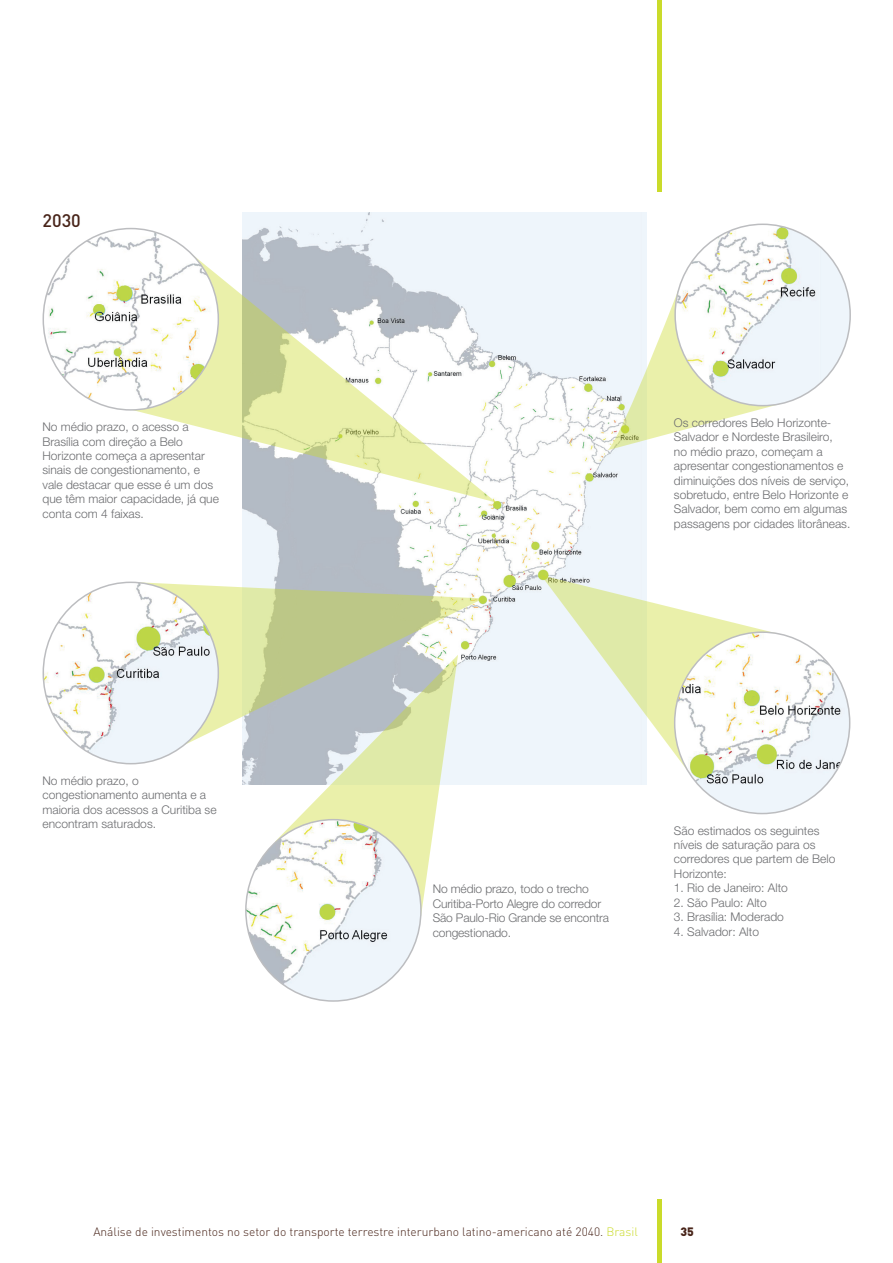
<style>
.page{position:relative;width:893px;height:1263px;background:#fff}
.page>*{position:absolute;margin:0;border:0;box-sizing:border-box;transform-origin:0 0}
.t1{font:500 18px "DIN";color:#482419}
.t2{font:300 12px/14.4px "Helvetica Neue";color:#6c6d70}
.t3{font:300 12px "DIN";color:#482419}
.t4{font:900 12px "DIN";color:#482419}
.s1{color:#cadb2a}
</style>
<div class="page">
<hr style="left:657px;top:1199px;width:4px;height:64px;background:#cadb2a">
<hr style="left:657px;top:0;width:4px;height:191px;background:#cadb2a">
<img style="left:242px;top:213px;width:404px;height:571px">
<svg style="left:275px;top:745px;width:183px;height:163px"></svg>
<svg style="left:218px;top:582px;width:266px;height:163px;background:#ccd4b5"></svg>
<svg style="left:137px;top:243px;width:359px;height:259px"></svg>
<img style="left:43px;top:229px;width:175px;height:181px">
<img style="left:43px;top:582px;width:175px;height:182px">
<img style="left:246px;top:820px;width:175px;height:181px">
<svg style="left:608px;top:273px;width:164px;height:177px"></svg>
<img style="left:675px;top:224px;width:175px;height:182px">
<svg style="left:541px;top:575px;width:226px;height:210px;fill:#eef5fb"></svg>
<img style="left:675px;top:632px;width:175px;height:181px">
<svg style="left:118px;top:357px;width:5px;height:3px"></svg>
<h1 class="t1" style="left:43px;top:209px;width:40px">2030</h1>
<p class="t2" style="left:43px;top:419px;width:178px">No médio prazo, o acesso a<br>Brasília com direção a Belo<br>Horizonte começa a apresentar sinais de congestionamento, e vale destacar que esse é um dos que têm maior capacidade, já que conta com 4 faixas.</p>
<p class="t2" style="left:43px;top:773px;width:176px">No médio prazo, o congestionamento aumenta e a maioria dos acessos a Curitiba se encontram saturados.</p>
<p class="t2" style="left:674px;top:415px;width:178px">Os corredores Belo Horizonte-<br>Salvador e Nordeste Brasileiro,<br>no médio prazo, começam a apresentar congestionamentos e diminuições dos níveis de serviço, sobretudo, entre Belo Horizonte e<br>Salvador, bem como em algumas passagens por cidades litorâneas.</p>
<p class="t2" style="left:433px;top:882px;width:178px">No médio prazo, todo o trecho<br>Curitiba-Porto Alegre do corredor<br>São Paulo-Rio Grande se encontra congestionado.</p>
<p class="t2" style="left:674px;top:823px;width:163px">São estimados os seguintes níveis de saturação para os corredores que partem de Belo<br>Horizonte:</p>
<p class="t2" style="left:674px;top:880px;width:116px">1. Rio de Janeiro: Alto</p>
<p class="t2" style="left:674px;top:895px;width:94px">2. São Paulo: Alto</p>
<p class="t2" style="left:674px;top:909px;width:112px">3. Brasília: Moderado</p>
<p class="t2" style="left:674px;top:924px;width:87px">4. Salvador: Alto</p>
<p class="t3" style="left:93px;top:1224px;width:546px">Análise de investimentos no setor do transporte terrestre interurbano latino-americano até 2040. <span class="s1">Brasil</span></p>
<p class="t4" style="left:680px;top:1224px;width:15px">35</p>
</div>
